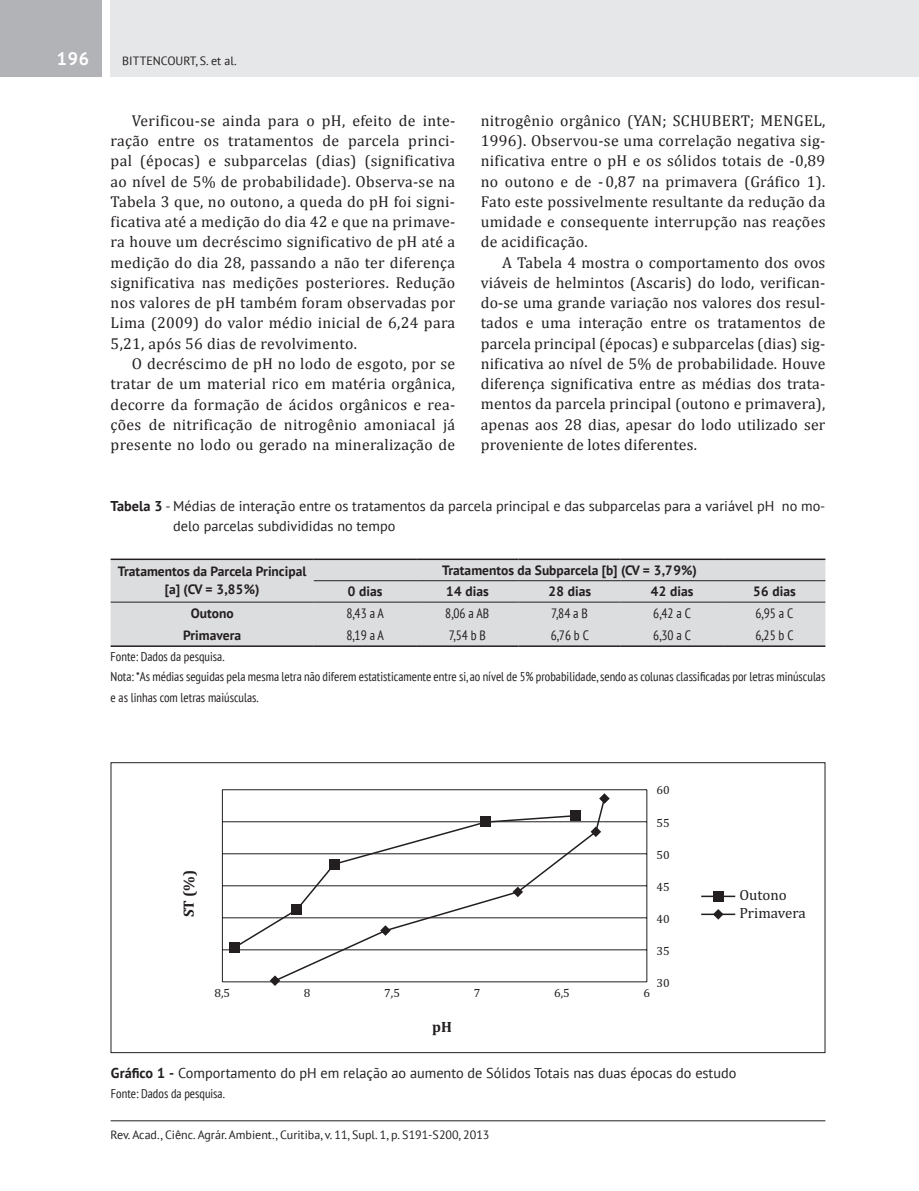
<style>
.page{position:relative;width:919px;height:1191px;background:#fff}
.page>*{position:absolute;margin:0;border:0;box-sizing:border-box;transform-origin:0 0}
.t1{font:700 18px "PT Sans";color:#fff}
.t2{font:15.75px/20.2px "Cambria";letter-spacing:.02em;color:#231f20;text-align:justify}
.t3{font:15px/18px "Cambria";color:#231f20}
.t4{font:700 15px "Cambria";color:#231f20}
.t5{font:14.25px/20.2px "PT Sans";color:#231f20}
.t6{font:700 13.5px/18px "PT Sans";color:#231f20;text-align:center}
.t7{font:condensed 13.5px "PT Sans";color:#231f20}
.t8{font:condensed 12.75px/20.2px "PT Sans";color:#231f20}
.t9{font:12px "PT Sans";color:#231f20}
.t10{font:12px "Cambria";color:#231f20}
.s1{font-weight:700}
</style>
<div class="page">
<div style="left:111px;top:0;width:807px;height:77px;background:#e6e7e9"></div>
<div style="left:0;top:0;width:102px;height:77px;background:#b2b3b7"></div>
<hr style="left:111px;top:1120px;width:714px;height:1px;background:#231f20">
<div style="left:111px;top:560px;width:714px;height:85px;background:#dcdddf"></div>
<hr style="left:111px;top:645px;width:203px;height:2px;background:#231f20">
<hr style="left:314px;top:645px;width:102px;height:2px;background:#231f20">
<hr style="left:416px;top:645px;width:102px;height:2px;background:#231f20">
<hr style="left:518px;top:645px;width:102px;height:2px;background:#231f20">
<hr style="left:620px;top:645px;width:103px;height:2px;background:#231f20">
<hr style="left:723px;top:645px;width:102px;height:2px;background:#231f20">
<hr style="left:314px;top:602px;width:102px;height:1px;background:#231f20">
<hr style="left:416px;top:602px;width:102px;height:1px;background:#231f20">
<hr style="left:518px;top:602px;width:102px;height:1px;background:#231f20">
<hr style="left:620px;top:602px;width:103px;height:1px;background:#231f20">
<hr style="left:723px;top:602px;width:102px;height:1px;background:#231f20">
<hr style="left:314px;top:558px;width:102px;height:2px;background:#231f20">
<hr style="left:416px;top:558px;width:102px;height:2px;background:#231f20">
<hr style="left:518px;top:558px;width:102px;height:2px;background:#231f20">
<hr style="left:620px;top:558px;width:103px;height:2px;background:#231f20">
<hr style="left:723px;top:558px;width:102px;height:2px;background:#231f20">
<hr style="left:314px;top:580px;width:102px;height:1px;background:#231f20">
<hr style="left:416px;top:580px;width:102px;height:1px;background:#231f20">
<hr style="left:518px;top:580px;width:102px;height:1px;background:#231f20">
<hr style="left:620px;top:580px;width:103px;height:1px;background:#231f20">
<hr style="left:723px;top:580px;width:102px;height:1px;background:#231f20">
<hr style="left:111px;top:558px;width:203px;height:2px;background:#231f20">
<hr style="left:111px;top:602px;width:203px;height:1px;background:#231f20">
<hr style="left:222px;top:981px;width:424px;height:1px;background:#231f20">
<hr style="left:222px;top:949px;width:424px;height:1px;background:#231f20">
<hr style="left:222px;top:917px;width:424px;height:1px;background:#231f20">
<hr style="left:222px;top:885px;width:424px;height:1px;background:#231f20">
<hr style="left:222px;top:853px;width:424px;height:1px;background:#231f20">
<hr style="left:222px;top:821px;width:424px;height:1px;background:#231f20">
<hr style="left:222px;top:789px;width:424px;height:1px;background:#231f20">
<hr style="left:222px;top:789px;width:1px;height:192px;background:#231f20">
<hr style="left:646px;top:789px;width:1px;height:192px;background:#231f20">
<svg style="left:232px;top:821px;width:41px;height:128px"></svg>
<div style="left:229px;top:942px;width:10px;height:11px;background:#231f20"></div>
<svg style="left:270px;top:977px;width:10px;height:9px"></svg>
<svg style="left:602px;top:793px;width:7px;height:9px"></svg>
<svg style="left:273px;top:796px;width:333px;height:186px"></svg>
<hr style="left:701px;top:895px;width:34px;height:2px;background:#231f20">
<hr style="left:701px;top:913px;width:34px;height:2px;background:#231f20">
<div style="left:712px;top:891px;width:11px;height:10px;background:#231f20"></div>
<svg style="left:713px;top:909px;width:10px;height:10px"></svg>
<p class="t1" style="left:57px;top:47px;width:34px">196</p>
<p class="t9" style="left:122px;top:53px;width:116px">BITTENCOURT, S. et al.</p>
<p class="t2" style="left:111px;top:110px;width:346px;text-indent:21px">Verificou-se ainda para o pH, efeito de inte&shy;ração entre os tratamentos de parcela princi&shy;pal (épocas) e subparcelas (dias) (significativa ao nível de 5% de probabilidade). Observa-se na Tabela 3 que, no outono, a queda do pH foi signi&shy;ficativa até a medição do dia 42 e que na primave&shy;ra houve um decréscimo significativo de pH até a medição do dia 28, passando a não ter diferença significativa nas medições posteriores. Redução nos valores de pH também foram observadas por Lima (2009) do valor médio inicial de 6,24 para 5,21, após 56 dias de revolvimento.</p>
<p class="t2" style="left:111px;top:353px;width:346px;text-indent:21px">O decréscimo de pH no lodo de esgoto, por se tratar de um material rico em matéria orgânica, decorre da formação de ácidos orgânicos e rea&shy;ções de nitrificação de nitrogênio amoniacal já presente no lodo ou gerado na mineralização de</p>
<p class="t2" style="left:480px;top:110px;width:346px">nitrogênio orgânico (YAN; SCHUBERT; MENGEL, 1996). Observou-se uma correlação negativa sig&shy;nificativa entre o pH e os sólidos totais de -0,89 no outono e de -0,87 na primavera (Gráfico 1).<br>Fato este possivelmente resultante da redução da umidade e consequente interrupção nas reações de acidificação.</p>
<p class="t2" style="left:480px;top:252px;width:346px;text-indent:21px">A Tabela 4 mostra o comportamento dos ovos viáveis de helmintos (Ascaris) do lodo, verifican&shy;do-se uma grande variação nos valores dos resul&shy;tados e uma interação entre os tratamentos de parcela principal (épocas) e subparcelas (dias) sig&shy;nificativa ao nível de 5% de probabilidade. Houve diferença significativa entre as médias dos trata&shy;mentos da parcela principal (outono e primavera), apenas aos 28 dias, apesar do lodo utilizado ser proveniente de lotes diferentes.</p>
<p class="t5" style="left:173px;top:495px;width:653px;text-indent:-63px"><span class="s1">Tabela 3</span> - Médias de interação entre os tratamentos da parcela principal e das subparcelas para a variável pH no mo&shy;delo parcelas subdivididas no tempo</p>
<p class="t6" style="left:118px;top:562px;width:190px">Tratamentos da Parcela Principal [a] (CV = 3,85%)</p>
<p class="t6" style="left:442px;top:561px;width:256px">Tratamentos da Subparcela [b] (CV = 3,79%)</p>
<p class="t6" style="left:347px;top:582px;width:36px">0 dias</p>
<p class="t6" style="left:445px;top:582px;width:45px">14 dias</p>
<p class="t6" style="left:548px;top:582px;width:45px">28 dias</p>
<p class="t6" style="left:650px;top:582px;width:45px">42 dias</p>
<p class="t6" style="left:752px;top:582px;width:45px">56 dias</p>
<p class="t6" style="left:191px;top:604px;width:44px">Outono</p>
<p class="t7" style="left:346px;top:605px;width:39px">8,43 a A</p>
<p class="t7" style="left:445px;top:605px;width:45px">8,06 a AB</p>
<p class="t7" style="left:551px;top:605px;width:38px">7,84 a B</p>
<p class="t7" style="left:653px;top:605px;width:39px">6,42 a C</p>
<p class="t7" style="left:755px;top:605px;width:39px">6,95 a C</p>
<p class="t6" style="left:183px;top:626px;width:59px">Primavera</p>
<p class="t7" style="left:346px;top:627px;width:39px">8,19 a A</p>
<p class="t7" style="left:448px;top:627px;width:39px">7,54 b B</p>
<p class="t7" style="left:550px;top:627px;width:40px">6,76 b C</p>
<p class="t7" style="left:653px;top:627px;width:39px">6,30 a C</p>
<p class="t7" style="left:755px;top:627px;width:40px">6,25 b C</p>
<p class="t8" style="left:111px;top:646px;width:716px">Fonte: Dados da pesquisa.<br>Nota: *As médias seguidas pela mesma letra não diferem estatisticamente entre si, ao nível de 5% probabilidade, sendo as colunas classificadas por letras minúsculas e as linhas com letras maiúsculas.</p>
<p class="t4" style="left:179px;top:917px;width:49px;rotate:-90deg">ST (%)</p>
<p class="t10" style="left:656px;top:786px;width:15px">60</p>
<p class="t10" style="left:656px;top:818px;width:15px">55</p>
<p class="t10" style="left:656px;top:850px;width:15px">50</p>
<p class="t10" style="left:656px;top:883px;width:15px">45</p>
<p class="t10" style="left:656px;top:915px;width:15px">40</p>
<p class="t10" style="left:656px;top:946px;width:15px">35</p>
<p class="t10" style="left:656px;top:978px;width:15px">30</p>
<p class="t10" style="left:214px;top:989px;width:17px">8,5</p>
<p class="t10" style="left:304px;top:989px;width:8px">8</p>
<p class="t10" style="left:384px;top:989px;width:17px">7,5</p>
<p class="t10" style="left:473px;top:989px;width:8px">7</p>
<p class="t10" style="left:554px;top:989px;width:17px">6,5</p>
<p class="t10" style="left:643px;top:989px;width:8px">6</p>
<p class="t4" style="left:432px;top:1018px;width:21px">pH</p>
<p class="t3" style="left:739px;top:887px;width:68px">Outono<br>Primavera</p>
<p class="t5" style="left:111px;top:1062px;width:627px"><span class="s1">Gráfico 1 -</span> Comportamento do pH em relação ao aumento de Sólidos Totais nas duas épocas do estudo</p>
<p class="t8" style="left:111px;top:1083px;width:115px">Fonte: Dados da pesquisa.</p>
<p class="t9" style="left:111px;top:1126px;width:380px">Rev. Acad., Ciênc. Agrár. Ambient., Curitiba, v. 11, Supl. 1, p. S191-S200, 2013</p>
</div>
